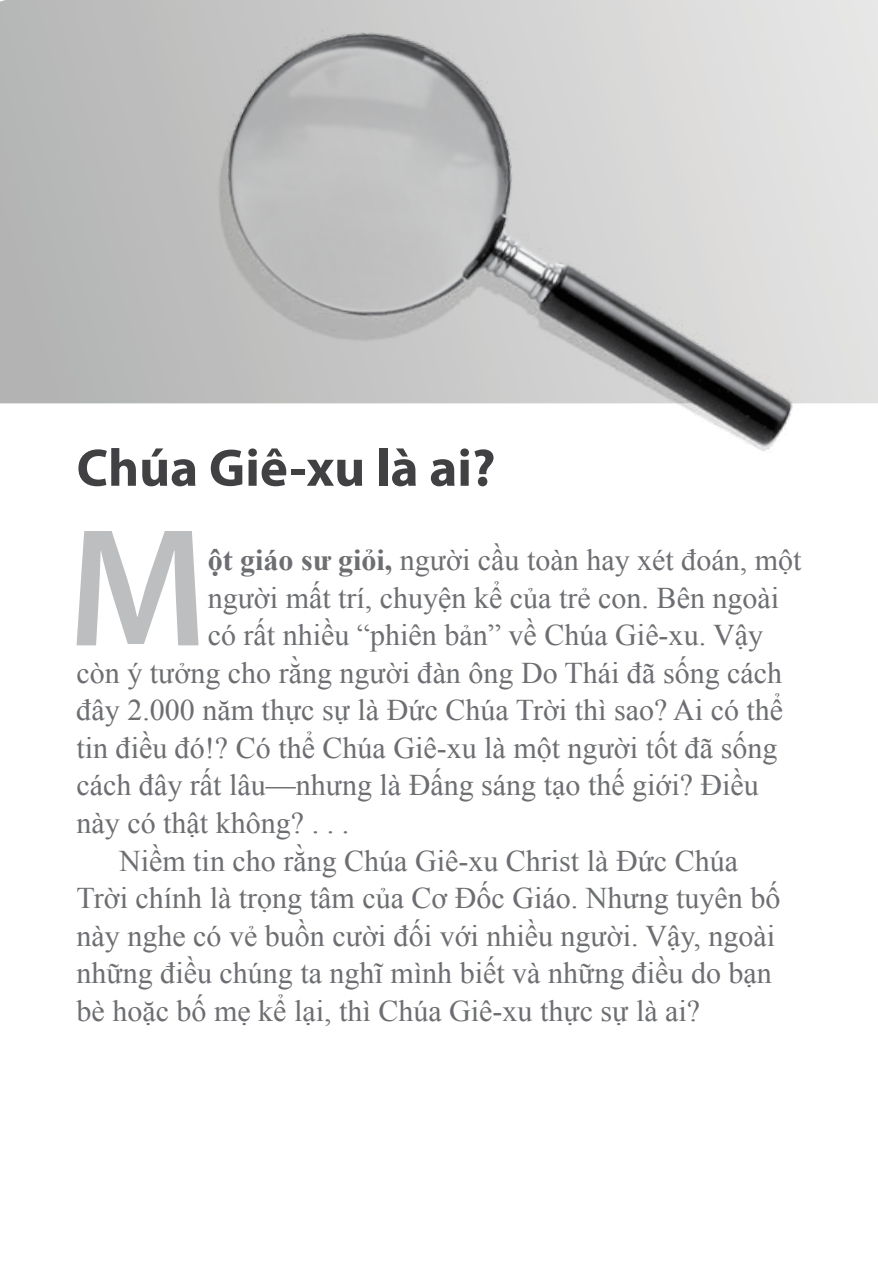
<style>
.page{position:relative;width:878px;height:1285px;background:#fff}
.page>*{position:absolute;margin:0;border:0;box-sizing:border-box;transform-origin:0 0}
.t1{font:600 169.5px "Myriad Pro";color:#bcbec0}
.t2{font:700 53.1px "Myriad Pro";color:#414042}
.t3{font:30px "Times New Roman";color:#6d6e71}
.s1{font-weight:700}
</style>
<div class="page">
<svg style="left:0;top:0;width:878px;height:403px"></svg>
<img style="left:151px;top:0;width:704px;height:451px">
<h2 class="t2" style="left:77px;top:433px;width:420px">Chúa Giê-xu là ai?</h2>
<h1 class="t1" style="left:67px;top:480px;width:142px">M</h1>
<p class="t3" style="left:208px;top:540px;width:595px"><span class="s1">ột giáo sư giỏi,</span> người cầu toàn hay xét đoán, một</p>
<p class="t3" style="left:208px;top:577px;width:573px">người mất trí, chuyện kể của trẻ con. Bên ngoài</p>
<p class="t3" style="left:208px;top:615px;width:557px">có rất nhiều “phiên bản” về Chúa Giê-xu. Vậy</p>
<p class="t3" style="left:77px;top:652px;width:707px">còn ý tưởng cho rằng người đàn ông Do Thái đã sống cách</p>
<p class="t3" style="left:77px;top:690px;width:708px">đây 2.000 năm thực sự là Đức Chúa Trời thì sao? Ai có thể</p>
<p class="t3" style="left:77px;top:727px;width:702px">tin điều đó!? Có thể Chúa Giê-xu là một người tốt đã sống</p>
<p class="t3" style="left:77px;top:765px;width:683px">cách đây rất lâu—nhưng là Đấng sáng tạo thế giới? Điều</p>
<p class="t3" style="left:77px;top:802px;width:274px">này có thật không? . . .</p>
<p class="t3" style="left:119px;top:840px;width:620px">Niềm tin cho rằng Chúa Giê-xu Christ là Đức Chúa</p>
<p class="t3" style="left:77px;top:877px;width:705px">Trời chính là trọng tâm của Cơ Đốc Giáo. Nhưng tuyên bố</p>
<p class="t3" style="left:77px;top:915px;width:700px">này nghe có vẻ buồn cười đối với nhiều người. Vậy, ngoài</p>
<p class="t3" style="left:77px;top:952px;width:696px">những điều chúng ta nghĩ mình biết và những điều do bạn</p>
<p class="t3" style="left:77px;top:990px;width:625px">bè hoặc bố mẹ kể lại, thì Chúa Giê-xu thực sự là ai?</p>
</div>
